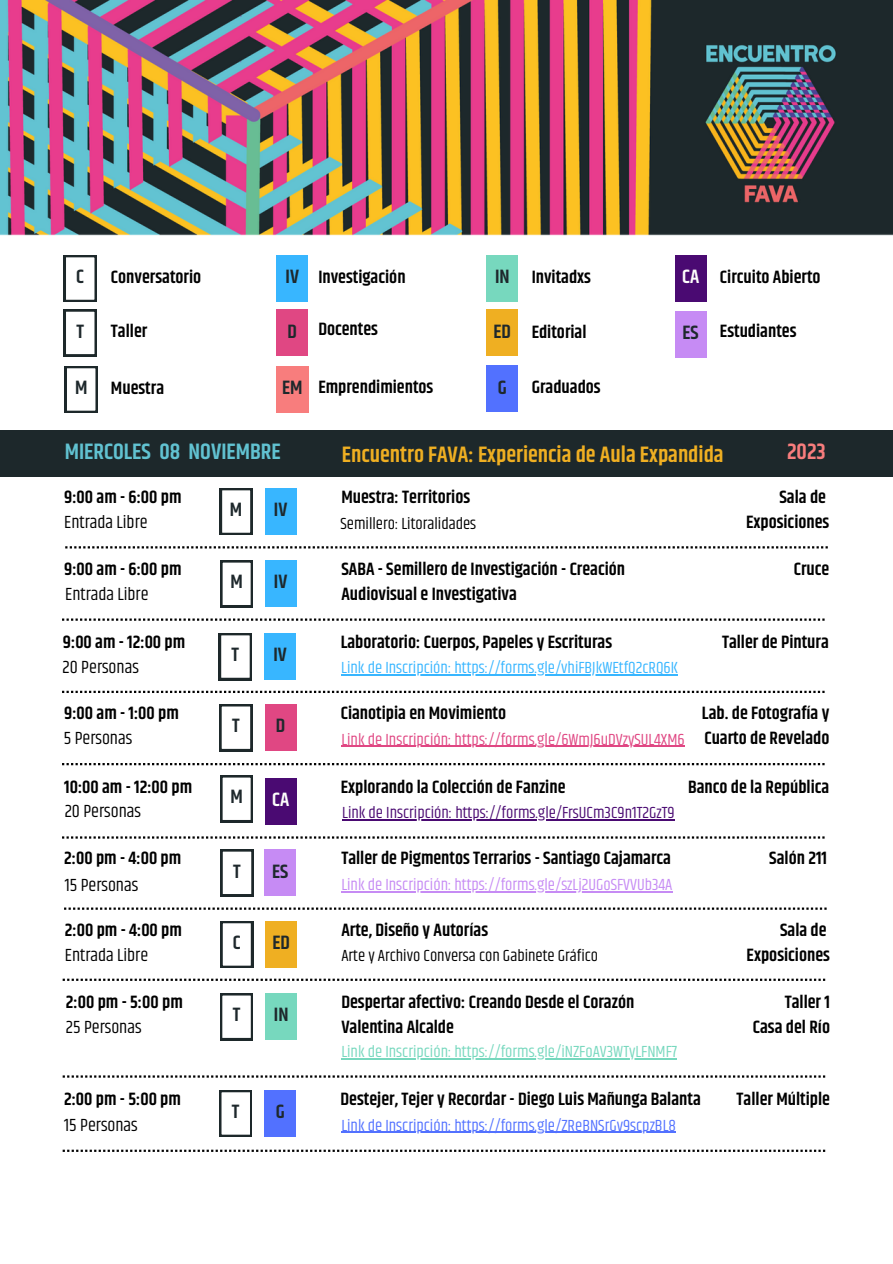
<style>
.page{position:relative;width:893px;height:1264px;background:#fff}
.page>*{position:absolute;margin:0;border:0;box-sizing:border-box;transform-origin:0 0}
.t1{font:600 22.5px "Khand";color:#efaf22}
.t2{font:600 22.5px "Khand";color:#61c2d1}
.t3{font:600 22.5px "Khand";color:#f87d7d}
.t4{font:600 19.5px "Khand";color:#1e282c}
.t5{font:600 19.5px "Khand";color:#fefefc}
.t6{font:600 18px "Khand";color:#000}
.t7{font:18px "Khand";color:#000}
.t8{font:16.5px "Khand";color:#000}
.t9{font:16.5px "Khand";color:#38b6ff}
.t10{font:16.5px "Khand";color:#e04783}
.t11{font:16.5px "Khand";color:#4a0a72}
.t12{font:16.5px "Khand";color:#c68bf4}
.t13{font:16.5px "Khand";color:#5271ff}
.t14{font:16.5px "Khand";color:#77d8be}
</style>
<div class="page">
<div style="left:265px;top:560px;width:31px;height:47px;background:#38b6ff"></div>
<div style="left:265px;top:488px;width:31px;height:47px;background:#38b6ff"></div>
<div style="left:264px;top:633px;width:32px;height:47px;background:#38b6ff"></div>
<div style="left:265px;top:704px;width:31px;height:47px;background:#e04783"></div>
<div style="left:265px;top:777px;width:31px;height:47px;background:#4a0a72"></div>
<hr style="left:341px;top:674px;width:336px;height:1px;background:#38b6ff">
<hr style="left:341px;top:746px;width:343px;height:1px;background:#e04783">
<hr style="left:342px;top:819px;width:332px;height:1px;background:#4a0a72">
<hr style="left:341px;top:891px;width:331px;height:1px;background:#c68bf4">
<svg style="left:64px;top:255px;width:32px;height:47px"></svg>
<div style="left:277px;top:255px;width:31px;height:47px;background:#38b6ff"></div>
<div style="left:675px;top:311px;width:31px;height:46px;background:#c68bf4"></div>
<div style="left:675px;top:255px;width:31px;height:47px;background:#4a0a72"></div>
<svg style="left:64px;top:309px;width:32px;height:47px"></svg>
<div style="left:486px;top:309px;width:32px;height:47px;background:#efaf22"></div>
<div style="left:276px;top:309px;width:32px;height:47px;background:#e04783"></div>
<div style="left:276px;top:366px;width:32px;height:47px;background:#f87d7d"></div>
<div style="left:487px;top:365px;width:31px;height:47px;background:#5271ff"></div>
<svg style="left:65px;top:366px;width:32px;height:47px"></svg>
<div style="left:487px;top:255px;width:31px;height:47px;background:#77d8be"></div>
<img style="left:0;top:0;width:892px;height:235px">
<div style="left:0;top:430px;width:892px;height:46px;background:#1d282b"></div>
<svg style="left:220px;top:488px;width:32px;height:47px"></svg>
<svg style="left:219px;top:633px;width:32px;height:47px"></svg>
<svg style="left:219px;top:704px;width:33px;height:47px"></svg>
<div style="left:264px;top:849px;width:32px;height:47px;background:#c68bf4"></div>
<svg style="left:220px;top:849px;width:33px;height:47px"></svg>
<svg style="left:220px;top:560px;width:33px;height:47px"></svg>
<svg style="left:220px;top:775px;width:33px;height:47px"></svg>
<svg style="left:65px;top:546px;width:762px;height:2px"></svg>
<svg style="left:62px;top:618px;width:762px;height:2px"></svg>
<svg style="left:62px;top:690px;width:762px;height:3px"></svg>
<svg style="left:62px;top:763px;width:762px;height:2px"></svg>
<svg style="left:62px;top:836px;width:762px;height:2px"></svg>
<svg style="left:64px;top:907px;width:762px;height:2px"></svg>
<div style="left:265px;top:1090px;width:31px;height:46px;background:#5271ff"></div>
<div style="left:265px;top:921px;width:32px;height:46px;background:#efaf22"></div>
<div style="left:265px;top:993px;width:32px;height:47px;background:#77d8be"></div>
<hr style="left:341px;top:1131px;width:335px;height:1px;background:#5271ff">
<svg style="left:220px;top:993px;width:33px;height:47px"></svg>
<svg style="left:219px;top:1090px;width:33px;height:46px"></svg>
<svg style="left:220px;top:921px;width:33px;height:46px"></svg>
<svg style="left:63px;top:978px;width:762px;height:2px"></svg>
<svg style="left:63px;top:1075px;width:762px;height:2px"></svg>
<svg style="left:63px;top:1149px;width:762px;height:2px"></svg>
<hr style="left:341px;top:1057px;width:336px;height:2px;background:#77d8be">
<p class="t6" style="left:111px;top:264px;width:92px">Conversatorio</p>
<p class="t6" style="left:318px;top:264px;width:89px">Investigación</p>
<p class="t4" style="left:495px;top:263px;width:16px">IN</p>
<p class="t4" style="left:76px;top:263px;width:9px">C</p>
<p class="t4" style="left:285px;top:263px;width:15px">IV</p>
<p class="t6" style="left:531px;top:264px;width:61px">Invitadxs</p>
<p class="t6" style="left:318px;top:316px;width:61px">Docentes</p>
<p class="t6" style="left:531px;top:319px;width:56px">Editorial</p>
<p class="t6" style="left:111px;top:318px;width:38px">Taller</p>
<p class="t4" style="left:76px;top:317px;width:9px">T</p>
<p class="t4" style="left:287px;top:317px;width:11px">D</p>
<p class="t4" style="left:493px;top:317px;width:19px">ED</p>
<p class="t6" style="left:318px;top:374px;width:117px">Emprendimientos</p>
<p class="t6" style="left:531px;top:374px;width:70px">Graduados</p>
<p class="t4" style="left:75px;top:373px;width:14px">M</p>
<p class="t4" style="left:282px;top:374px;width:22px">EM</p>
<p class="t4" style="left:498px;top:373px;width:10px">G</p>
<p class="t6" style="left:111px;top:375px;width:55px">Muestra</p>
<p class="t5" style="left:682px;top:263px;width:19px">CA</p>
<p class="t4" style="left:682px;top:318px;width:18px">ES</p>
<p class="t6" style="left:719px;top:264px;width:102px">Circuito Abierto</p>
<p class="t6" style="left:719px;top:318px;width:78px">Estudiantes</p>
<p class="t2" style="left:65px;top:435px;width:217px">MIERCOLES 08 NOVIEMBRE</p>
<p class="t3" style="left:787px;top:436px;width:40px">2023</p>
<p class="t1" style="left:342px;top:438px;width:383px">Encuentro FAVA: Experiencia de Aula Expandida</p>
<p class="t6" style="left:64px;top:484px;width:119px">9:00 am - 6:00 pm</p>
<p class="t7" style="left:64px;top:509px;width:85px">Entrada Libre</p>
<p class="t4" style="left:230px;top:495px;width:14px">M</p>
<p class="t4" style="left:274px;top:495px;width:15px">IV</p>
<p class="t6" style="left:341px;top:484px;width:130px">Muestra: Territorios</p>
<p class="t8" style="left:340px;top:511px;width:137px">Semillero: Litoralidades</p>
<p class="t6" style="left:779px;top:484px;width:48px">Sala de</p>
<p class="t6" style="left:746px;top:509px;width:85px">Exposiciones</p>
<p class="t6" style="left:64px;top:556px;width:119px">9:00 am - 6:00 pm</p>
<p class="t7" style="left:65px;top:581px;width:85px">Entrada Libre</p>
<p class="t4" style="left:230px;top:568px;width:14px">M</p>
<p class="t4" style="left:274px;top:568px;width:15px">IV</p>
<p class="t6" style="left:341px;top:556px;width:285px">SABA - Semillero de Investigación - Creación</p>
<p class="t6" style="left:341px;top:581px;width:177px">Audiovisual e Investigativa</p>
<p class="t6" style="left:793px;top:556px;width:37px">Cruce</p>
<p class="t6" style="left:63px;top:629px;width:124px">9:00 am - 12:00 pm</p>
<p class="t7" style="left:63px;top:654px;width:78px">20 Personas</p>
<p class="t4" style="left:232px;top:640px;width:9px">T</p>
<p class="t4" style="left:273px;top:640px;width:15px">IV</p>
<p class="t6" style="left:341px;top:629px;width:273px">Laboratorio: Cuerpos, Papeles y Escrituras</p>
<p class="t9" style="left:341px;top:656px;width:338px">Link de Inscripción: https://forms.gle/vhiFBJkWEtfQ2cRQ6K</p>
<p class="t6" style="left:722px;top:629px;width:108px">Taller de Pintura</p>
<p class="t6" style="left:702px;top:700px;width:129px">Lab. de Fotografía y</p>
<p class="t6" style="left:704px;top:725px;width:126px">Cuarto de Revelado</p>
<p class="t6" style="left:688px;top:773px;width:143px">Banco de la República</p>
<p class="t6" style="left:64px;top:700px;width:116px">9:00 am - 1:00 pm</p>
<p class="t6" style="left:341px;top:700px;width:167px">Cianotipia en Movimiento</p>
<p class="t4" style="left:232px;top:712px;width:9px">T</p>
<p class="t4" style="left:276px;top:712px;width:11px">D</p>
<p class="t10" style="left:341px;top:727px;width:344px">Link de Inscripción: https://forms.gle/6WmJ6uDVzySUL4XM6</p>
<p class="t7" style="left:64px;top:725px;width:70px">5 Personas</p>
<p class="t6" style="left:341px;top:773px;width:226px">Explorando la Colección de Fanzine</p>
<p class="t6" style="left:64px;top:773px;width:129px">10:00 am - 12:00 pm</p>
<p class="t4" style="left:230px;top:783px;width:14px">M</p>
<p class="t5" style="left:272px;top:785px;width:19px">CA</p>
<p class="t7" style="left:65px;top:798px;width:78px">20 Personas</p>
<p class="t11" style="left:342px;top:800px;width:334px">Link de Inscripción: https://forms.gle/FrsUCm3C9n1T2GzT9</p>
<p class="t6" style="left:64px;top:845px;width:119px">2:00 pm - 4:00 pm</p>
<p class="t7" style="left:65px;top:871px;width:75px">15 Personas</p>
<p class="t4" style="left:233px;top:857px;width:9px">T</p>
<p class="t4" style="left:272px;top:857px;width:18px">ES</p>
<p class="t6" style="left:341px;top:845px;width:331px">Taller de Pigmentos Terrarios - Santiago Cajamarca</p>
<p class="t12" style="left:341px;top:872px;width:332px">Link de Inscripción: https://forms.gle/szLj2UGoSFVVUb34A</p>
<p class="t6" style="left:65px;top:917px;width:119px">2:00 pm - 4:00 pm</p>
<p class="t7" style="left:65px;top:941px;width:85px">Entrada Libre</p>
<p class="t4" style="left:233px;top:928px;width:9px">C</p>
<p class="t4" style="left:272px;top:928px;width:19px">ED</p>
<p class="t6" style="left:341px;top:917px;width:148px">Arte, Diseño y Autorías</p>
<p class="t8" style="left:341px;top:943px;width:258px">Arte y Archivo Conversa con Gabinete Gráfico</p>
<p class="t6" style="left:66px;top:989px;width:118px">2:00 pm - 5:00 pm</p>
<p class="t6" style="left:341px;top:989px;width:294px">Despertar afectivo: Creando Desde el Corazón</p>
<p class="t6" style="left:341px;top:1014px;width:114px">Valentina Alcalde</p>
<p class="t4" style="left:233px;top:1000px;width:9px">T</p>
<p class="t4" style="left:274px;top:1000px;width:16px">IN</p>
<p class="t7" style="left:66px;top:1014px;width:77px">25 Personas</p>
<p class="t6" style="left:64px;top:1086px;width:118px">2:00 pm - 5:00 pm</p>
<p class="t7" style="left:64px;top:1112px;width:75px">15 Personas</p>
<p class="t4" style="left:232px;top:1097px;width:9px">T</p>
<p class="t4" style="left:276px;top:1097px;width:10px">G</p>
<p class="t14" style="left:341px;top:1039px;width:337px">Link de Inscripción: https://forms.gle/iNZFoAV3WTyLFNMF7</p>
<p class="t6" style="left:340px;top:1086px;width:362px">Destejer, Tejer y Recordar - Diego Luis Mañunga Balanta</p>
<p class="t13" style="left:341px;top:1113px;width:336px">Link de Inscripción: https://forms.gle/ZReBNSrGv9scpzBL8</p>
<p class="t6" style="left:769px;top:845px;width:59px">Salón 211</p>
<p class="t6" style="left:780px;top:917px;width:48px">Sala de</p>
<p class="t6" style="left:746px;top:941px;width:85px">Exposiciones</p>
<p class="t6" style="left:784px;top:989px;width:47px">Taller 1</p>
<p class="t6" style="left:752px;top:1014px;width:79px">Casa del Río</p>
<p class="t6" style="left:736px;top:1086px;width:95px">Taller Múltiple</p>
</div>
